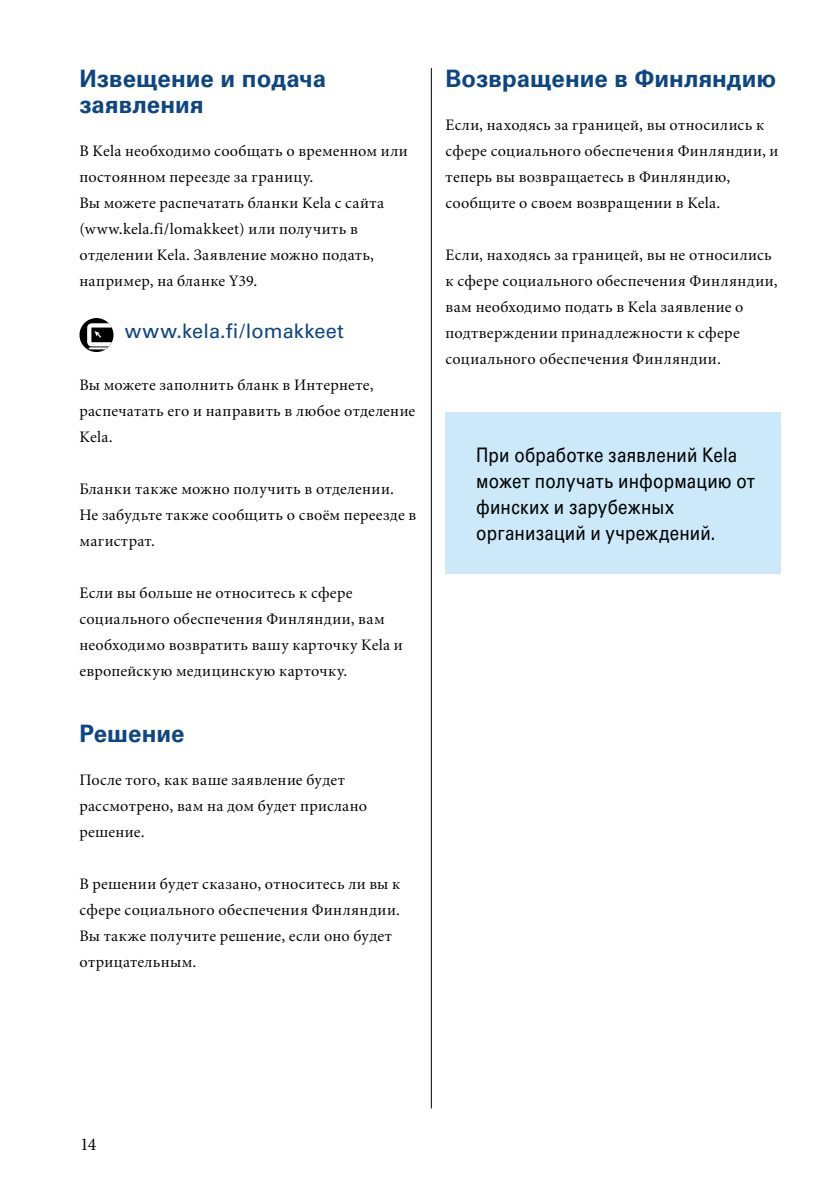
<style>
.page{position:relative;width:840px;height:1191px;background:#fff}
.page>*{position:absolute;margin:0;border:0;box-sizing:border-box;transform-origin:0 0}
.t1{font:700 24px/26px "Univers Cyr";letter-spacing:.005em;color:#0d4682}
.t2{font:20px/26px "Univers Cyr";letter-spacing:.01em;color:#000;scale:.85 1}
.t3{font:20px "Univers Cyr";letter-spacing:.005em;color:#0d4682}
.t4{font:18px "Minion";color:#000}
.t5{font:16px/26px "Minion Cyr";letter-spacing:.02em;color:#000}
</style>
<div class="page">
<hr style="left:431px;top:68px;width:1px;height:1040px;background:#000">
<svg style="left:79px;top:318px;width:34px;height:34px"></svg>
<svg style="left:87px;top:323px;width:25px;height:26px"></svg>
<div style="left:445px;top:412px;width:335px;height:162px;background:#cbe9f9"></div>
<h1 class="t1" style="left:79px;top:65px;width:248px">Извещение и подача заявления</h1>
<p class="t5" style="left:79px;top:138px;width:329px">В Kela необходимо сообщать о временном или постоянном переезде за границу.<br>Вы можете распечатать бланки Kela с сайта (www.kela.fi/lomakkeet) или получить в отделении Kela. Заявление можно подать, например, на бланке Y39.</p>
<p class="t3" style="left:125px;top:319px;width:220px">www.kela.fi/lomakkeet</p>
<p class="t5" style="left:79px;top:372px;width:337px">Вы можете заполнить бланк в Интернете, распечатать его и направить в любое отделение<br>Kela.</p>
<p class="t5" style="left:79px;top:476px;width:338px">Бланки также можно получить в отделении.<br>Не забудьте также сообщить о своём переезде в магистрат.</p>
<p class="t5" style="left:79px;top:580px;width:324px">Если вы больше не относитесь к сфере социального обеспечения Финляндии, вам необходимо возвратить вашу карточку Kela и европейскую медицинскую карточку.</p>
<h1 class="t1" style="left:79px;top:720px;width:107px">Решение</h1>
<p class="t5" style="left:79px;top:767px;width:289px">После того, как ваше заявление будет рассмотрено, вам на дом будет прислано решение.</p>
<p class="t5" style="left:79px;top:871px;width:322px">В решении будет сказано, относитесь ли вы к сфере социального обеспечения Финляндии.<br>Вы также получите решение, если оно будет отрицательным.</p>
<h1 class="t1" style="left:445px;top:65px;width:332px">Возвращение в Финляндию</h1>
<p class="t5" style="left:445px;top:112px;width:334px">Если, находясь за границей, вы относились к сфере социального обеспечения Финляндии, и теперь вы возвращаетесь в Финляндию, сообщите о своем возвращении в Kela.</p>
<p class="t5" style="left:445px;top:242px;width:333px">Если, находясь за границей, вы не относились к сфере социального обеспечения Финляндии, вам необходимо подать в Kela заявление о подтверждении принадлежности к сфере социального обеспечения Финляндии.</p>
<p class="t2" style="left:476px;top:441px;width:329px">При обработке заявлений Kela может получать информацию от финских и зарубежных организаций и учреждений.</p>
<p class="t4" style="left:80px;top:1135px;width:18px">14</p>
</div>
